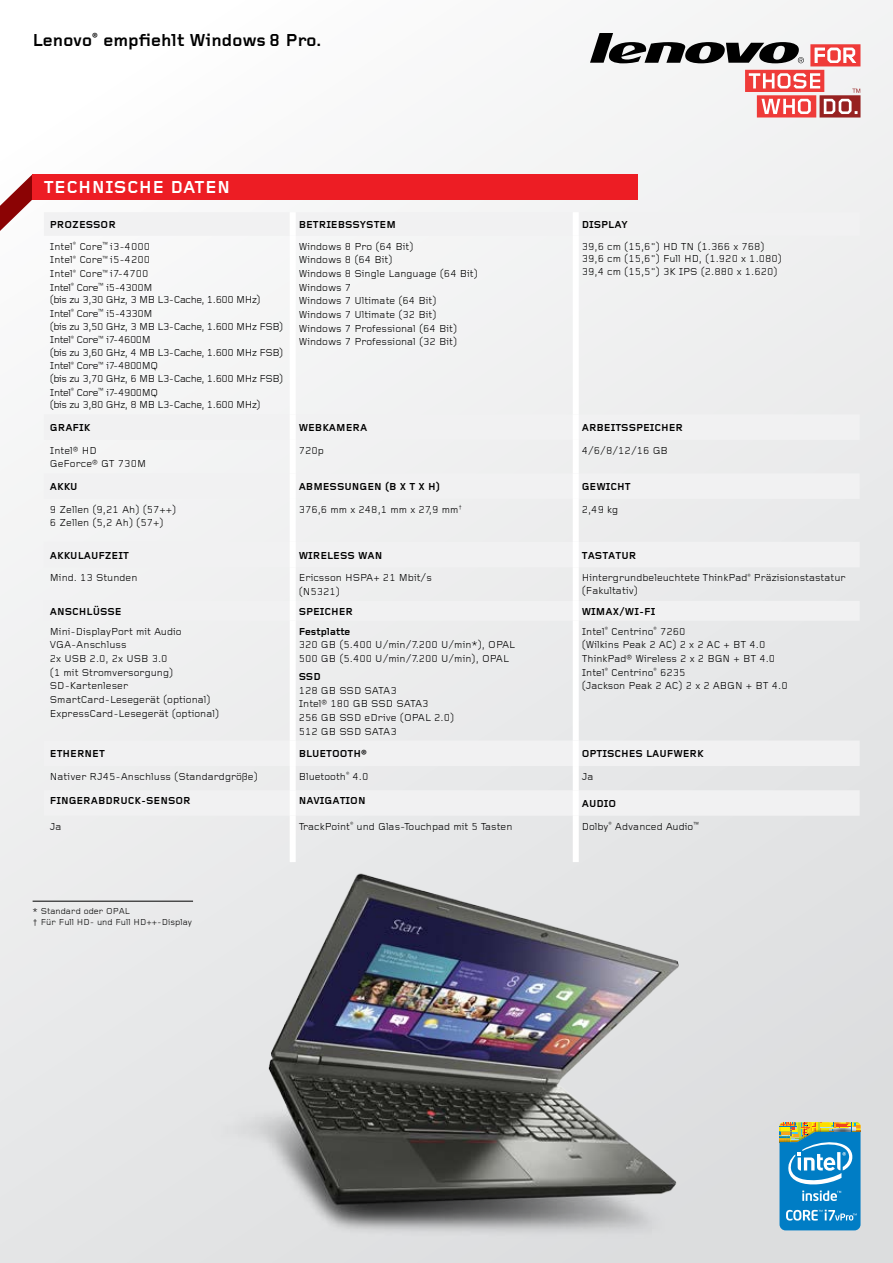
<style>
.page{position:relative;width:893px;height:1263px;background:#fff}
.page>*{position:absolute;margin:0;border:0;box-sizing:border-box;transform-origin:0 0}
.t1{font:700 18px "Lenovo Do";color:#000}
.t2{font:700 18px "Lenovo Do";letter-spacing:.025em;color:#fff}
.t3{font:10.5px/13.6px "Lenovo Do";color:#000}
.t4{font:10.5px/13.6px "Lenovo Do";letter-spacing:-.04em;color:#000}
.t5{font:700 10.5px "Lenovo Do";color:#000}
.t6{font:9px/10.8px "Lenovo Do";color:#000}
</style>
<div class="page">
<div style="left:0;top:0;width:893px;height:1263px;background:linear-gradient(to bottom,#fafafa,#dedfe1)"></div>
<svg style="left:590px;top:33px;width:270px;height:85px"></svg>
<svg style="left:0;top:174px;width:32px;height:57px"></svg>
<div style="left:32px;top:174px;width:605px;height:25px;background:#ed1d24"></div>
<svg style="left:44px;top:212px;width:816px;height:604px;fill:#f1f1f2"></svg>
<div style="left:290px;top:236px;width:6px;height:178px;background:#fff"></div>
<div style="left:290px;top:440px;width:6px;height:33px;background:#fff"></div>
<div style="left:290px;top:567px;width:6px;height:34px;background:#fff"></div>
<div style="left:290px;top:601px;width:6px;height:20px;background:#fff"></div>
<div style="left:290px;top:621px;width:6px;height:119px;background:#fff"></div>
<div style="left:290px;top:766px;width:6px;height:24px;background:#fff"></div>
<div style="left:290px;top:816px;width:6px;height:46px;background:#fff"></div>
<div style="left:290px;top:212px;width:6px;height:24px;background:#fff"></div>
<div style="left:573px;top:212px;width:6px;height:24px;background:#fff"></div>
<div style="left:573px;top:236px;width:6px;height:178px;background:#fff"></div>
<div style="left:290px;top:414px;width:6px;height:26px;background:#fff"></div>
<div style="left:573px;top:414px;width:6px;height:26px;background:#fff"></div>
<div style="left:573px;top:440px;width:6px;height:33px;background:#fff"></div>
<div style="left:290px;top:473px;width:6px;height:26px;background:#fff"></div>
<div style="left:573px;top:473px;width:6px;height:26px;background:#fff"></div>
<div style="left:290px;top:499px;width:6px;height:43px;background:#fff"></div>
<div style="left:573px;top:499px;width:6px;height:43px;background:#fff"></div>
<div style="left:290px;top:542px;width:6px;height:25px;background:#fff"></div>
<div style="left:573px;top:542px;width:6px;height:25px;background:#fff"></div>
<div style="left:573px;top:601px;width:6px;height:20px;background:#fff"></div>
<div style="left:290px;top:740px;width:6px;height:26px;background:#fff"></div>
<div style="left:573px;top:740px;width:6px;height:26px;background:#fff"></div>
<div style="left:290px;top:790px;width:6px;height:26px;background:#fff"></div>
<div style="left:573px;top:790px;width:6px;height:26px;background:#fff"></div>
<div style="left:573px;top:567px;width:6px;height:34px;background:#fff"></div>
<div style="left:573px;top:621px;width:6px;height:119px;background:#fff"></div>
<div style="left:573px;top:766px;width:6px;height:24px;background:#fff"></div>
<div style="left:573px;top:816px;width:6px;height:46px;background:#fff"></div>
<svg style="left:779px;top:1122px;width:81px;height:108px;background:#3e96bd"></svg>
<hr style="left:33px;top:901px;width:160px;height:1px;background:#000">
<img style="left:203px;top:866px;width:488px;height:385px">
<h1 class="t1" style="left:32px;top:28px;width:291px">LENOVO<sup>®</sup> EMPFIEHLT WINDOWS 8 PRO.</h1>
<h1 class="t2" style="left:44px;top:175px;width:47px">TECHNI</h1>
<h1 class="t2" style="left:114px;top:175px;width:114px">SCH E DATEN</h1>
<p class="t5" style="left:50px;top:217px;width:31px">PROZESS</p>
<p class="t5" style="left:101px;top:217px;width:15px">OR</p>
<p class="t5" style="left:299px;top:217px;width:15px">BETR</p>
<p class="t5" style="left:326px;top:217px;width:13px">IEBSSYSTEM</p>
<p class="t5" style="left:582px;top:217px;width:20px">DISPL</p>
<p class="t5" style="left:614px;top:217px;width:14px">AY</p>
<p class="t3" style="left:50px;top:239px;width:104px">Intel<sup>®</sup> Core<sup>™</sup> i3-4000<br>Intel<sup>®</sup> Core<sup>™</sup> i5-4200<br>Intel<sup>®</sup> Core<sup>™</sup> i7-4700<br>Intel<sup>®</sup> Core<sup>™</sup> i5-4300M</p>
<p class="t4" style="left:50px;top:293px;width:212px">(bis zu 3,30 GHz, 3 MB L3-Cache, 1.600 MHz)<br>Intel<sup>®</sup> Core<sup>™</sup> i5-4330M</p>
<p class="t4" style="left:50px;top:319px;width:235px">(bis zu 3,50 GHz, 3 MB L3-Cache, 1.600 MHz FSB)<br>Intel<sup>®</sup> Core<sup>™</sup> i7-4600M</p>
<p class="t4" style="left:50px;top:345px;width:235px">(bis zu 3,60 GHz, 4 MB L3-Cache, 1.600 MHz FSB)<br>Intel<sup>®</sup> Core<sup>™</sup> i7-4800MQ</p>
<p class="t4" style="left:50px;top:372px;width:235px">(bis zu 3,70 GHz, 6 MB L3-Cache, 1.600 MHz FSB)<br>Intel<sup>®</sup> Core<sup>™</sup> i7-4900MQ</p>
<p class="t4" style="left:50px;top:398px;width:212px">(bis zu 3,80 GHz, 8 MB L3-Cache, 1.600 MHz)</p>
<p class="t3" style="left:299px;top:239px;width:181px">Windows 8 Pro (64 Bit)<br>Windows 8 (64 Bit)<br>Windows 8 Single Language (64 Bit)<br>Windows 7<br>Windows 7 Ultimate (64 Bit)<br>Windows 7 Ultimate (32 Bit)<br>Windows 7 Professional (64 Bit)<br>Windows 7 Professional (32 Bit)</p>
<p class="t3" style="left:582px;top:239px;width:95px">39,6 cm (15,6") HDTN</p>
<p class="t3" style="left:582px;top:240px;width:202px;line-height:12.6px;text-indent:116px">(1.366 x 768)<br>39,6 cm (15,6") Full HD, (1.920 x 1.080)<br>39,4 cm (15,5") 3K IPS (2.880 x 1.620)</p>
<p class="t5" style="left:50px;top:420px;width:41px">GRAFIK</p>
<p class="t5" style="left:299px;top:420px;width:69px">WEBKAMERA</p>
<p class="t5" style="left:582px;top:420px;width:103px">ARBEITSSPEICH ER</p>
<p class="t3" style="left:50px;top:443px;width:98px">Intel® HD<br>GeForce® GT 730M</p>
<p class="t3" style="left:299px;top:443px;width:27px">720p</p>
<p class="t3" style="left:582px;top:443px;width:88px">4/6/8/12/16 GB</p>
<p class="t5" style="left:50px;top:479px;width:8px">AKK</p>
<p class="t5" style="left:70px;top:479px;width:9px">U</p>
<p class="t5" style="left:299px;top:479px;width:143px">ABMESSUNGEN (B X T X H)</p>
<p class="t5" style="left:582px;top:479px;width:51px">GEWICHT</p>
<p class="t3" style="left:50px;top:502px;width:128px">9 Zellen (9,21 Ah) (57++)<br>6 Zellen (5,2 Ah) (57+)</p>
<p class="t3" style="left:299px;top:502px;width:165px">376,6 mm x 248,1 mm x 27,9 mm<sup>†</sup></p>
<p class="t3" style="left:582px;top:502px;width:38px">2,49 kg</p>
<p class="t5" style="left:50px;top:548px;width:8px">AKK</p>
<p class="t5" style="left:70px;top:548px;width:60px">ULAUFZEIT</p>
<p class="t5" style="left:299px;top:548px;width:77px">WIRELESS WAN</p>
<p class="t5" style="left:582px;top:548px;width:56px">TASTATUR</p>
<p class="t3" style="left:50px;top:571px;width:89px">Mind. 13 Stunden</p>
<p class="t3" style="left:299px;top:571px;width:135px">Ericsson HS PA+ 21 Mbit/s (N5321)</p>
<p class="t3" style="left:582px;top:571px;width:266px;line-height:12.6px">Hintergrundbeleuchtete ThinkPad<sup>®</sup> Präzisionstastatur (Fakultativ)</p>
<p class="t5" style="left:50px;top:604px;width:73px">ANSCH LÜSSE</p>
<p class="t5" style="left:299px;top:604px;width:56px">SPEICH ER</p>
<p class="t5" style="left:582px;top:604px;width:74px">WIMAX/WI-FI</p>
<p class="t3" style="left:50px;top:624px;width:171px">Mini-DisplayPort mit Audio<br>VGA-Anschluss<br>2x USB 2.0, 2x USB 3.0<br>(1 mit Stromversorgung)<br>SD -Kartenleser<br>SmartCard-Lesegerät (optional)<br>ExpressCard-Lesegerät (optional)</p>
<p class="t5" style="left:299px;top:624px;width:53px">FESTPLATTE</p>
<p class="t3" style="left:582px;top:624px;width:208px">Intel<sup>®</sup> Centrino<sup>®</sup> 7260<br>(Wilkins Peak 2 AC) 2 x 2 AC + BT 4.0<br>ThinkPad® Wireless 2 x 2 BGN + BT 4.0<br>Intel<sup>®</sup> Centrino<sup>®</sup> 6235<br>(Jackson Peak 2 AC) 2 x 2 ABGN + BT 4.0</p>
<p class="t3" style="left:299px;top:638px;width:211px">320 GB (5.400 U/min/7.200 U/min*), OPAL<br>500 GB (5.400 U/min/7.200 U/min), OPAL</p>
<p class="t5" style="left:299px;top:669px;width:22px">SSD</p>
<p class="t3" style="left:299px;top:683px;width:45px">128 GB SSDSATA</p>
<p class="t3" style="left:390px;top:683px;width:8px">3</p>
<p class="t3" style="left:299px;top:697px;width:77px">Intel® 180 GB SSDSATA</p>
<p class="t3" style="left:422px;top:697px;width:8px">3</p>
<p class="t3" style="left:299px;top:710px;width:44px">256 GB SSD</p>
<p class="t3" style="left:365px;top:710px;width:91px">eDrive (OPAL 2.0)</p>
<p class="t3" style="left:299px;top:724px;width:45px">512 GB SSDSATA</p>
<p class="t3" style="left:390px;top:724px;width:8px">3</p>
<p class="t5" style="left:50px;top:746px;width:56px">ETH ERN ET</p>
<p class="t5" style="left:299px;top:746px;width:70px">BLUETOOTH®</p>
<p class="t5" style="left:582px;top:746px;width:122px">O PTISCH ES LAUFWERK</p>
<p class="t3" style="left:50px;top:769px;width:209px">N ativer RJ45-Anschluss (Standardgröße)</p>
<p class="t3" style="left:299px;top:769px;width:71px">Bluetooth<sup>®</sup> 4.0</p>
<p class="t3" style="left:582px;top:769px;width:13px">Ja</p>
<p class="t5" style="left:50px;top:793px;width:142px">FINGERABDRUCK-SENSOR</p>
<p class="t5" style="left:299px;top:793px;width:55px">NAVIGATION</p>
<p class="t5" style="left:582px;top:796px;width:22px">AUDIO</p>
<p class="t3" style="left:50px;top:819px;width:13px">Ja</p>
<p class="t3" style="left:299px;top:819px;width:215px">TrackPoint<sup>®</sup> und Glas-Touchpad mit 5 Tasten</p>
<p class="t3" style="left:582px;top:819px;width:119px">D olby<sup>®</sup> Advanced Audio<sup>™</sup></p>
<p class="t6" style="left:33px;top:906px;width:161px">* Standard oder OPAL<br>† Für Full HD - und Full HD++-Display</p>
</div>
